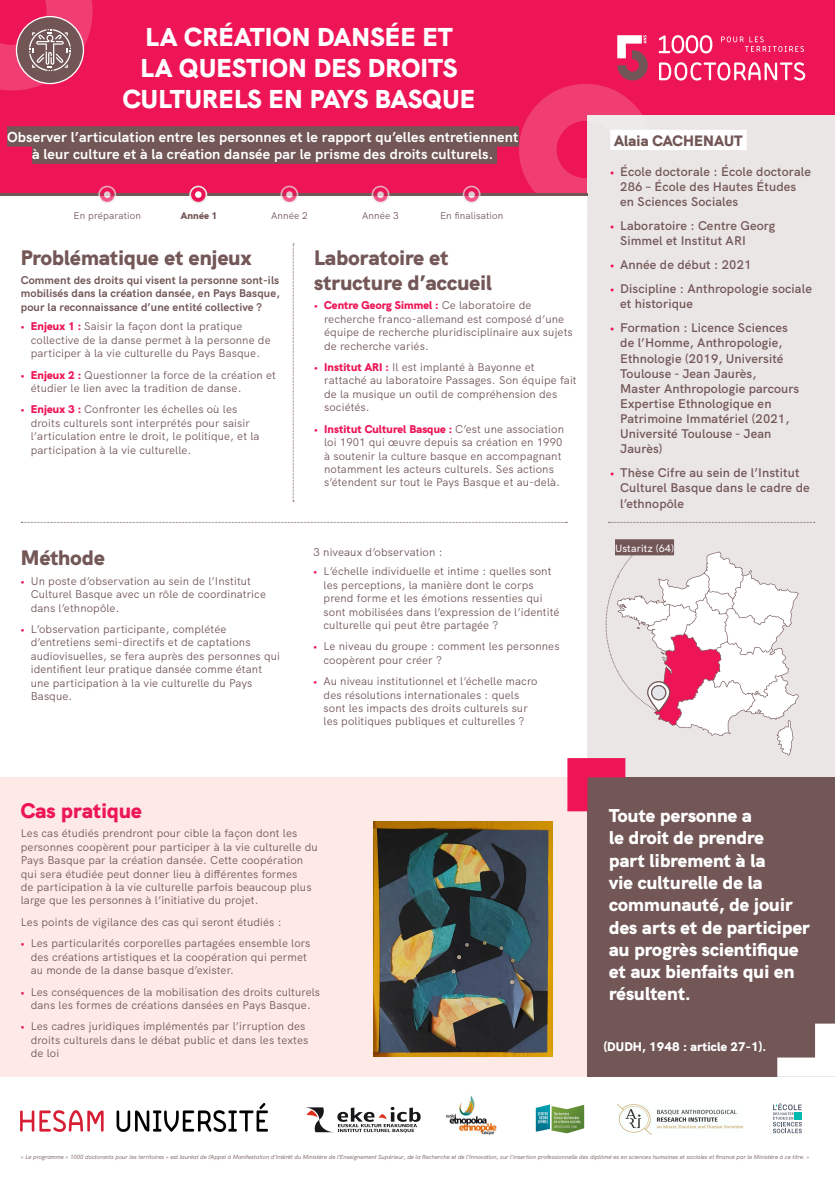
<style>
.page{position:relative;width:835px;height:1180px;background:#fff}
.page>*{position:absolute;margin:0;border:0;box-sizing:border-box;transform-origin:0 0}
.Hesam_Title00{font:900 25.9px/31.1px "HK Grotesk";letter-spacing:.01em;color:#fff;text-align:center}
.Hesam_Title01{font:900 21px/25.2px "HK Grotesk";letter-spacing:.01em;color:#735757}
.Hesam_Title01-2{font:900 21px "HK Grotesk";letter-spacing:.01em;color:#ed1556}
.Hesam_Citation{font:900 18.55px/22.3px "HK Grotesk";letter-spacing:.01em;color:#fff}
.Hesam_Nom-Prenom{font:900 15.05px "HK Grotesk";letter-spacing:.01em;color:#735757}
.Hesam_Intro{font:700 14.35px/17.2px "HK Grotesk";letter-spacing:.01em;color:#fff;text-align:center}
.t1{font:600 12.6px/15.1px "HK Grotesk";letter-spacing:.01em;color:#735757}
.Hesam_Signature_Cita{font:900 12.6px "HK Grotesk";letter-spacing:.01em;color:#fff}
.Hesam_Texte{font:11.2px/13.4px "HK Grotesk";letter-spacing:.01em;color:#735757}
.Hesam_Title01-3{font:700 11.2px/13.4px "HK Grotesk";letter-spacing:.01em;color:#735757;text-align:justify}
.Hesam_Title01-4{font:11.2px "HK Grotesk";letter-spacing:.01em;color:#735757}
.Hesam_Ville{font:500 10.5px "HK Grotesk";letter-spacing:.01em;color:#fff}
.Hesam_Texte-Frise{font:9.8px "HK Grotesk";letter-spacing:.01em;color:#735757}
.Hesam_Texte-Frise-2{font:900 9.8px "HK Grotesk";letter-spacing:.01em;color:#735757}
.t2{font:italic 5.95px "HK Grotesk";color:#735757}
.s1{font-weight:900;color:#ed1556}
</style>
<div class="page">
<div style="left:293px;top:777px;width:294px;height:300px;background:#fde9e6"></div>
<img style="left:305px;top:1106px;width:116px;height:27px">
<img style="left:446px;top:1096px;width:51px;height:40px">
<img style="left:535px;top:1104px;width:50px;height:30px">
<img style="left:617px;top:1104px;width:125px;height:30px">
<svg style="left:773px;top:1103px;width:28px;height:30px"></svg>
<div style="left:0;top:0;width:834px;height:195px;background:#ed1556"></div>
<div style="left:587px;top:116px;width:247px;height:661px;background:#eae6e5"></div>
<div style="left:1px;top:777px;width:293px;height:300px;background:#fde9e6"></div>
<svg style="left:21px;top:522px;width:546px;height:1px"></svg>
<svg style="left:293px;top:244px;width:1px;height:258px"></svg>
<div style="left:587px;top:777px;width:247px;height:300px;background:#735757"></div>
<svg style="left:777px;top:1023px;width:57px;height:54px"></svg>
<svg style="left:608px;top:522px;width:206px;height:1px"></svg>
<img style="left:21px;top:1103px;width:246px;height:28px">
<svg style="left:0;top:0;width:93px;height:91px"></svg>
<svg style="left:515px;top:35px;width:290px;height:161px"></svg>
<div style="left:7px;top:126px;width:512px;height:21px;background:#735757"></div>
<div style="left:32px;top:143px;width:465px;height:21px;background:#735757"></div>
<div style="left:610px;top:130px;width:136px;height:20px;background:#fff"></div>
<hr style="left:0;top:194px;width:587px;height:2px;background:#735757">
<svg style="left:98px;top:186px;width:18px;height:17px"></svg>
<svg style="left:100px;top:187px;width:14px;height:15px"></svg>
<svg style="left:104px;top:191px;width:6px;height:7px"></svg>
<svg style="left:189px;top:186px;width:18px;height:17px"></svg>
<div style="left:191px;top:187px;width:14px;height:15px;background:#ed1556;border-radius:50%"></div>
<div style="left:195px;top:191px;width:6px;height:7px;background:#fff;border-radius:50%"></div>
<svg style="left:371px;top:186px;width:18px;height:17px"></svg>
<svg style="left:373px;top:187px;width:15px;height:15px"></svg>
<svg style="left:377px;top:191px;width:7px;height:7px"></svg>
<svg style="left:280px;top:186px;width:18px;height:17px"></svg>
<svg style="left:282px;top:187px;width:14px;height:15px"></svg>
<svg style="left:286px;top:191px;width:6px;height:7px"></svg>
<svg style="left:462px;top:186px;width:18px;height:17px"></svg>
<svg style="left:464px;top:187px;width:15px;height:15px"></svg>
<svg style="left:468px;top:191px;width:7px;height:7px"></svg>
<div style="left:615px;top:539px;width:59px;height:16px;background:#735757"></div>
<svg style="left:567px;top:542px;width:231px;height:269px"></svg>
<img style="left:374px;top:821px;width:178px;height:235px">
<p class="Hesam_Title00" style="left:123px;top:19px;width:354px">LA CRÉATION DANSÉE ET<br>LA QUESTION DES DROITS<br>CULTURELS EN PAYS BASQUE</p>
<p class="Hesam_Intro" style="left:7px;top:127px;width:512px">Observer l’articulation entre les personnes et le rapport qu’elles entretiennent à leur culture et à la création dansée par le prisme des droits culturels.</p>
<p class="Hesam_Texte-Frise" style="left:74px;top:208px;width:69px">En préparation</p>
<p class="Hesam_Texte-Frise-2" style="left:181px;top:208px;width:38px">Année 1</p>
<p class="Hesam_Texte-Frise" style="left:271px;top:208px;width:38px">Année 2</p>
<p class="Hesam_Texte-Frise" style="left:362px;top:208px;width:38px">Année 3</p>
<p class="Hesam_Texte-Frise" style="left:440px;top:208px;width:65px">En finalisation</p>
<p class="Hesam_Title01" style="left:21px;top:243px;width:232px">Problématique et enjeux</p>
<p class="Hesam_Title01-3" style="left:21px;top:272px;width:260px">Comment des droits qui visent la personne sont-ils mobilisés dans la création dansée, en Pays Basque, pour la reconnaissance d’une entité collective ?</p>
<p class="Hesam_Texte" style="left:31px;top:319px;width:241px;text-indent:-10px"><span class="s1">• Enjeux 1 :</span> Saisir la façon dont la pratique collective de la danse permet à la personne de participer à la vie culturelle du Pays Basque.</p>
<p class="Hesam_Texte" style="left:31px;top:367px;width:247px;text-indent:-10px"><span class="s1">• Enjeux 2 :</span> Questionner la force de la création et étudier le lien avec la tradition de danse.</p>
<p class="Hesam_Texte" style="left:31px;top:402px;width:230px;text-indent:-10px"><span class="s1">• Enjeux 3 :</span> Confronter les échelles où les droits culturels sont interprétés pour saisir l’articulation entre le droit, le politique, et la participation à la vie culturelle.</p>
<p class="Hesam_Title01" style="left:21px;top:543px;width:85px">Méthode</p>
<p class="Hesam_Texte" style="left:31px;top:573px;width:237px;text-indent:-10px"><span class="s1">•</span> Un poste d’observation au sein de l’Institut<br>Culturel Basque avec un rôle de coordinatrice dans l’ethnopôle.</p>
<p class="Hesam_Texte" style="left:31px;top:621px;width:251px;text-indent:-10px"><span class="s1">•</span> L’observation participante, complétée d’entretiens semi-directifs et de captations audiovisuelles, se fera auprès des personnes qui identifient leur pratique dansée comme étant une participation à la vie culturelle du Pays Basque.</p>
<p class="Hesam_Title01" style="left:314px;top:243px;width:179px">Laboratoire et structure d’accueil</p>
<p class="Hesam_Texte" style="left:324px;top:298px;width:250px;text-indent:-10px"><span class="s1">• Centre Georg Simmel :</span> Ce laboratoire de recherche franco-allemand est composé d’une équipe de recherche pluridisciplinaire aux sujets de recherche variés.</p>
<p class="Hesam_Texte" style="left:324px;top:359px;width:254px;text-indent:-10px"><span class="s1">• Institut ARI :</span> Il est implanté à Bayonne et rattaché au laboratoire Passages. Son équipe fait de la musique un outil de compréhension des sociétés.</p>
<p class="Hesam_Texte" style="left:324px;top:421px;width:241px;text-indent:-10px"><span class="s1">• Institut Culturel Basque :</span> C’est une association loi 1901 qui œuvre depuis sa création en 1990 à soutenir la culture basque en accompagnant notamment les acteurs culturels. Ses actions s’étendent sur tout le Pays Basque et au-delà.</p>
<p class="Hesam_Title01-4" style="left:313px;top:543px;width:130px">3 niveaux d’observation :</p>
<p class="Hesam_Texte" style="left:323px;top:563px;width:237px;text-indent:-10px"><span class="s1">•</span> L’échelle individuelle et intime : quelles sont les perceptions, la manière dont le corps prend forme et les émotions ressenties qui sont mobilisées dans l’expression de l’identité culturelle qui peut être partagée ?</p>
<p class="Hesam_Texte" style="left:323px;top:639px;width:237px;text-indent:-10px"><span class="s1">•</span> Le niveau du groupe : comment les personnes coopèrent pour créer ?</p>
<p class="Hesam_Texte" style="left:323px;top:673px;width:215px;text-indent:-10px"><span class="s1">•</span> Au niveau institutionnel et l’échelle macro des résolutions internationales : quels sont les impacts des droits culturels sur les politiques publiques et culturelles ?</p>
<p class="Hesam_Nom-Prenom" style="left:614px;top:129px;width:130px">Alaia CACHENAUT</p>
<p class="t1" style="left:620px;top:162px;width:192px;text-indent:-10px"><span class="s1">•</span> École doctorale : École doctorale<br>286 – École des Hautes Études en Sciences Sociales</p>
<p class="t1" style="left:620px;top:217px;width:156px;text-indent:-10px"><span class="s1">•</span> Laboratoire : Centre Georg<br>Simmel et Institut ARI</p>
<p class="t1" style="left:610px;top:256px;width:143px"><span class="s1">•</span> Année de début : 2021</p>
<p class="t1" style="left:620px;top:280px;width:193px;text-indent:-10px"><span class="s1">•</span> Discipline : Anthropologie sociale et historique</p>
<p class="t1" style="left:620px;top:319px;width:180px;text-indent:-10px"><span class="s1">•</span> Formation : Licence Sciences de l’Homme, Anthropologie,<br>Ethnologie (2019, Université<br>Toulouse - Jean Jaurès,<br>Master Anthropologie parcours<br>Expertise Ethnologique en<br>Patrimoine Immatériel (2021,<br>Université Toulouse - Jean<br>Jaurès)</p>
<p class="t1" style="left:620px;top:464px;width:191px;text-indent:-10px"><span class="s1">•</span> Thèse Cifre au sein de l’Institut<br>Culturel Basque dans le cadre de l’ethnopôle</p>
<p class="Hesam_Ville" style="left:615px;top:540px;width:61px">Ustaritz (64)</p>
<p class="Hesam_Title01-2" style="left:21px;top:794px;width:122px">Cas pratique</p>
<p class="Hesam_Texte" style="left:21px;top:825px;width:298px">Les cas étudiés prendront pour cible la façon dont les personnes coopèrent pour participer à la vie culturelle du Pays Basque par la création dansée. Cette coopération qui sera étudiée peut donner lieu à différentes formes<br>de participation à la vie culturelle parfois beaucoup plus large que les personnes à l’initiative du projet.</p>
<p class="Hesam_Texte" style="left:21px;top:914px;width:262px">Les points de vigilance des cas qui seront étudiés :</p>
<p class="Hesam_Texte" style="left:31px;top:935px;width:281px;text-indent:-10px"><span class="s1">•</span> Les particularités corporelles partagées ensemble lors des créations artistiques et la coopération qui permet au monde de la danse basque d’exister.</p>
<p class="Hesam_Texte" style="left:21px;top:984px;width:301px;text-align:center"><span class="s1">•</span> Les conséquences de la mobilisation des droits culturels dans les formes de créations dansées en Pays Basque.</p>
<p class="Hesam_Texte" style="left:31px;top:1018px;width:279px;text-indent:-10px"><span class="s1">•</span> Les cadres juridiques implémentés par l’irruption des droits culturels dans le débat public et dans les textes de loi</p>
<p class="Hesam_Citation" style="left:609px;top:803px;width:202px">Toute personne a<br>le droit de prendre<br>part librement à la<br>vie culturelle de la communauté, de jouir des arts et de participer au progrès scientifique et aux bienfaits qui en résultent.</p>
<p class="Hesam_Signature_Cita" style="left:603px;top:1037px;width:164px">(DUDH, 1948 : article 27-1).</p>
<p class="t2" style="left:21px;top:1152px;width:790px">« Le programme « 1000 doctorants pour les territoires » est lauréat de l’Appel à Manifestation d’Intérêt du Ministère de l’Enseignement Supérieur, de la Recherche et de l’Innovation, sur l’insertion professionnelle des diplômé·es en sciences humaines et sociales et financé par le Ministère à ce titre. »</p>
</div>
